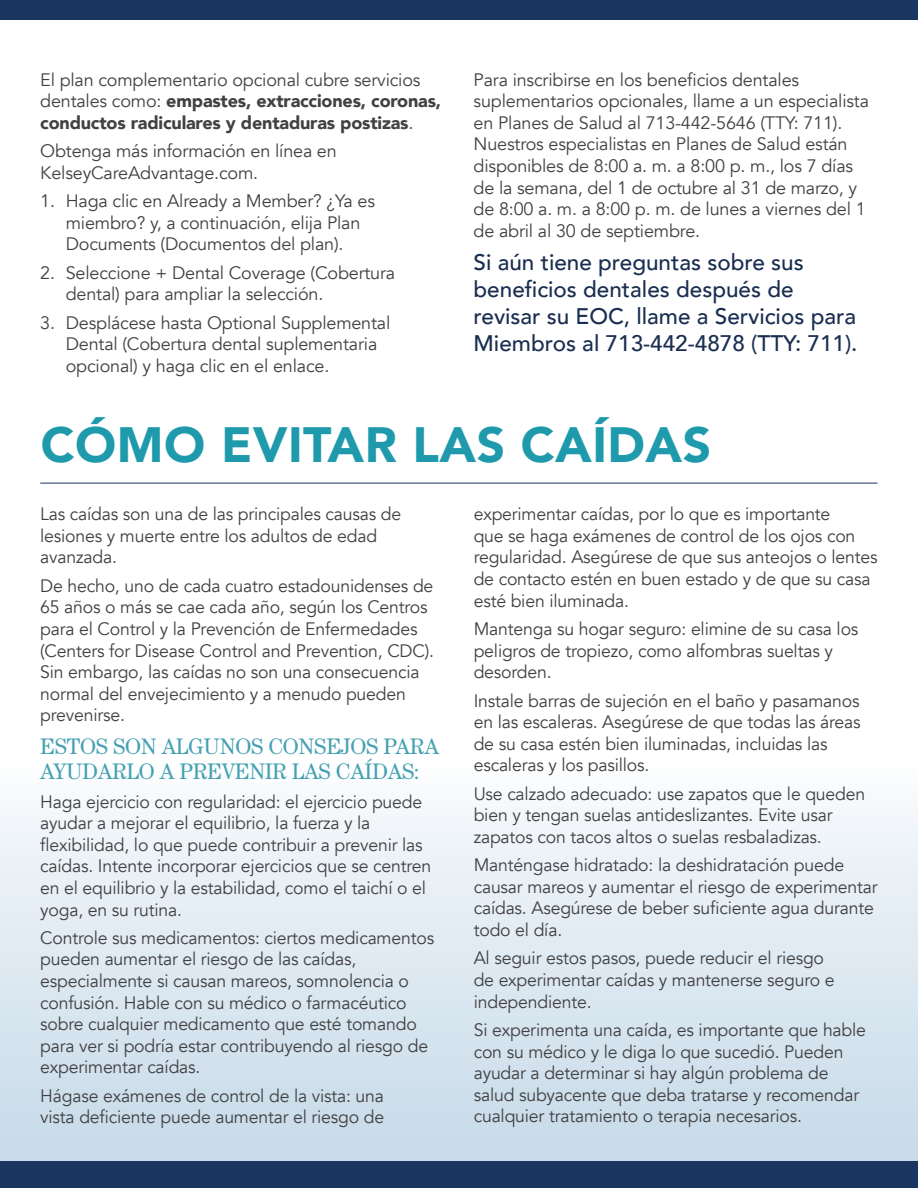
<style>
.page{position:relative;width:918px;height:1188px;background:#fff}
.page>*{position:absolute;margin:0;border:0;box-sizing:border-box;transform-origin:0 0}
.t1{font:900 49.5px "Avenir";letter-spacing:.01em;color:#1e9aac}
.t2{font:500 22.5px/27px "Avenir";color:#1a2e51}
.t3{font:22.5px/25.5px "Century Std";letter-spacing:-.01em;color:#45a1b2}
.t4{font:18px/21.6px "Avenir";letter-spacing:-.01em;color:#414042}
.t5{font:900 18px/21.6px "Avenir";letter-spacing:-.01em;color:#414042}
.s1{font-weight:400}
</style>
<div class="page">
<div style="left:0;top:758px;width:918px;height:430px;background:linear-gradient(to bottom,#fbfcfd,#c1d7e7)"></div>
<div style="left:0;top:0;width:918px;height:20px;background:#1a355f"></div>
<div style="left:0;top:1161px;width:918px;height:27px;background:#1a355f"></div>
<hr style="left:40px;top:483px;width:837px;height:1px;background:#1a355f">
<p class="t5" style="left:40px;top:68px;width:403px"><span class="s1">El plan complementario opcional cubre servicios dentales como:</span> empastes, extracciones, coronas, conductos radiculares y dentaduras postizas<span class="s1">.</span></p>
<p class="t4" style="left:40px;top:140px;width:298px">Obtenga más información en línea en<br>KelseyCareAdvantage.com.</p>
<p class="t4" style="left:66px;top:190px;width:311px;text-indent:-26px">1. Haga clic en Already a Member? ¿Ya es miembro? y, a continuación, elija Plan<br>Documents (Documentos del plan).</p>
<p class="t4" style="left:66px;top:262px;width:331px;text-indent:-26px">2. Seleccione + Dental Coverage (Cobertura dental) para ampliar la selección.</p>
<p class="t4" style="left:66px;top:312px;width:326px;text-indent:-26px">3. Desplácese hasta Optional Supplemental<br>Dental (Cobertura dental suplementaria opcional) y haga clic en el enlace.</p>
<p class="t4" style="left:474px;top:69px;width:397px">Para inscribirse en los beneficios dentales suplementarios opcionales, llame a un especialista en Planes de Salud al 713-442-5646 (TTY: 711).<br>Nuestros especialistas en Planes de Salud están disponibles de 8:00 a. m. a 8:00 p. m., los 7 días de la semana, del 1 de octubre al 31 de marzo, y de 8:00 a. m. a 8:00 p. m. de lunes a viernes del 1 de abril al 30 de septiembre.</p>
<p class="t2" style="left:474px;top:248px;width:385px">Si aún tiene preguntas sobre sus beneficios dentales después de revisar su EOC, llame a Servicios para Miembros al 713-442-4878 (TTY: 711).</p>
<h1 class="t1" style="left:41px;top:402px;width:672px">CÓMO EVITAR LAS CAÍDAS</h1>
<p class="t4" style="left:40px;top:504px;width:363px">Las caídas son una de las principales causas de lesiones y muerte entre los adultos de edad avanzada.</p>
<p class="t4" style="left:40px;top:575px;width:395px">De hecho, uno de cada cuatro estadounidenses de 65 años o más se cae cada año, según los Centros para el Control y la Prevención de Enfermedades (Centers for Disease Control and Prevention, CDC).<br>Sin embargo, las caídas no son una consecuencia normal del envejecimiento y a menudo pueden prevenirse.</p>
<p class="t3" style="left:40px;top:733px;width:400px">ESTOS SON ALGUNOS CONSEJOS PARA<br>AYUDARLO A PREVENIR LAS CAÍDAS:</p>
<p class="t4" style="left:40px;top:791px;width:392px">Haga ejercicio con regularidad: el ejercicio puede ayudar a mejorar el equilibrio, la fuerza y la flexibilidad, lo que puede contribuir a prevenir las caídas. Intente incorporar ejercicios que se centren en el equilibrio y la estabilidad, como el taichí o el yoga, en su rutina.</p>
<p class="t4" style="left:40px;top:927px;width:396px">Controle sus medicamentos: ciertos medicamentos pueden aumentar el riesgo de las caídas, especialmente si causan mareos, somnolencia o confusión. Hable con su médico o farmacéutico sobre cualquier medicamento que esté tomando para ver si podría estar contribuyendo al riesgo de experimentar caídas.</p>
<p class="t4" style="left:40px;top:1085px;width:346px">Hágase exámenes de control de la vista: una vista deficiente puede aumentar el riesgo de</p>
<p class="t4" style="left:474px;top:504px;width:405px">experimentar caídas, por lo que es importante<br>que se haga exámenes de control de los ojos con regularidad. Asegúrese de que sus anteojos o lentes de contacto estén en buen estado y de que su casa esté bien iluminada.</p>
<p class="t4" style="left:474px;top:618px;width:386px">Mantenga su hogar seguro: elimine de su casa los peligros de tropiezo, como alfombras sueltas y desorden.</p>
<p class="t4" style="left:474px;top:690px;width:389px">Instale barras de sujeción en el baño y pasamanos en las escaleras. Asegúrese de que todas las áreas de su casa estén bien iluminadas, incluidas las escaleras y los pasillos.</p>
<p class="t4" style="left:474px;top:783px;width:393px">Use calzado adecuado: use zapatos que le queden bien y tengan suelas antideslizantes. Evite usar zapatos con tacos altos o suelas resbaladizas.</p>
<p class="t4" style="left:474px;top:855px;width:405px">Manténgase hidratado: la deshidratación puede causar mareos y aumentar el riesgo de experimentar caídas. Asegúrese de beber suficiente agua durante todo el día.</p>
<p class="t4" style="left:474px;top:948px;width:362px">Al seguir estos pasos, puede reducir el riesgo de experimentar caídas y mantenerse seguro e independiente.</p>
<p class="t4" style="left:474px;top:1019px;width:394px">Si experimenta una caída, es importante que hable con su médico y le diga lo que sucedió. Pueden ayudar a determinar si hay algún problema de salud subyacente que deba tratarse y recomendar cualquier tratamiento o terapia necesarios.</p>
</div>
